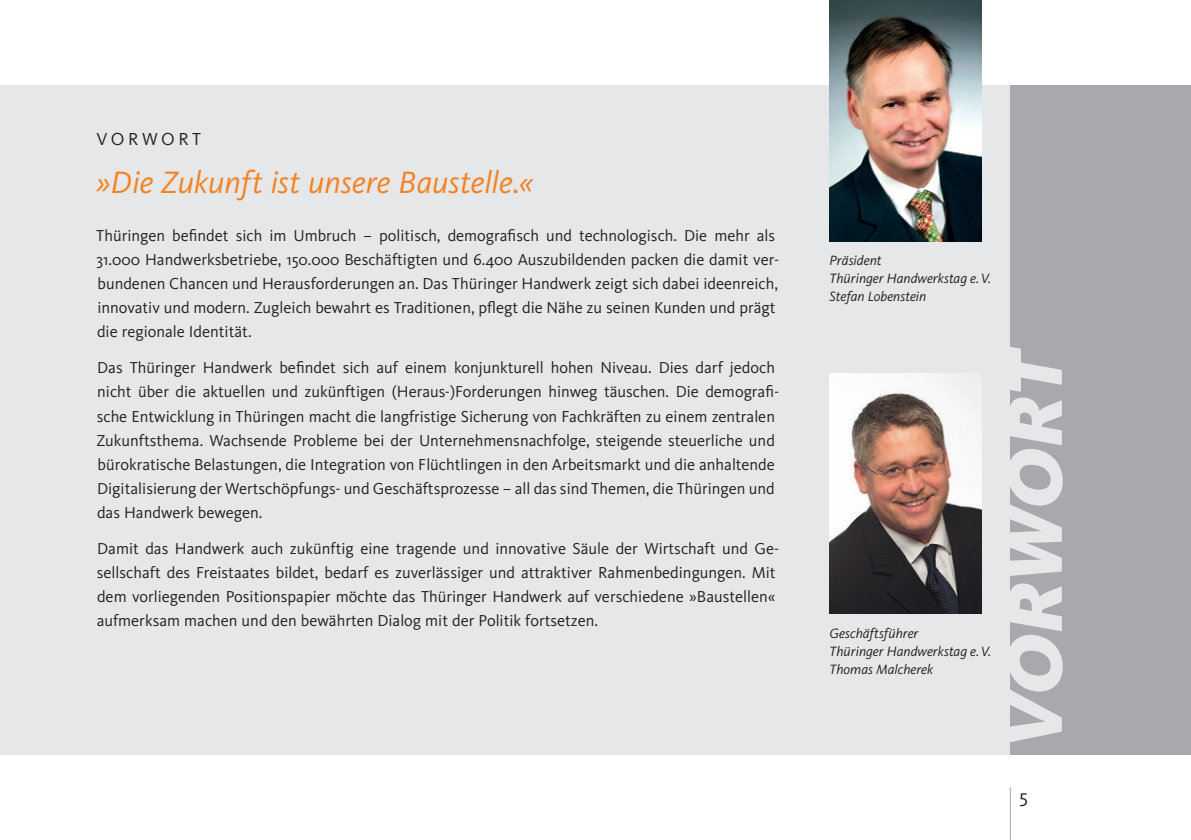
<style>
.page{position:relative;width:1191px;height:840px;background:#fff}
.page>*{position:absolute;margin:0;border:0;box-sizing:border-box;transform-origin:0 0}
.t1{font:italic 900 80px "Kievit";letter-spacing:-.01em;color:#e6e7e9}
.t2{font:italic 32px "Kievit";color:#f58220}
.t3{font:19px "Kievit Regular SC";color:#231f20}
.t4{font:18px "Kievit";letter-spacing:.195em;color:#231f20}
.t5{font:16.4px/24px "Kievit";color:#231f20}
.t6{font:italic 14px/18px "Kievit";color:#231f20}
</style>
<div class="page">
<div style="left:0;top:85px;width:1191px;height:669px;background:#e6e7e9"></div>
<hr style="left:1009px;top:787px;width:1px;height:52px;background:#a8a9ad">
<div style="left:1010px;top:85px;width:181px;height:669px;background:#a8a9ad"></div>
<img style="left:829px;top:373px;width:153px;height:240px">
<img style="left:829px;top:0;width:153px;height:241px">
<p class="t4" style="left:96px;top:129px;width:106px">VORWORT</p>
<h2 class="t2" style="left:96px;top:164px;width:439px">»Die Zukunft ist unsere Baustelle.«</h2>
<p class="t5" style="left:96px;top:224px;width:684px">Thüringen befindet sich im Umbruch – politisch, demografisch und technologisch. Die mehr als 31.000 Handwerksbetriebe, 150.000 Beschäftigten und 6.400 Auszubildenden packen die damit ver‑ bundenen Chancen und Herausforderungen an. Das Thüringer Handwerk zeigt sich dabei ideenreich, innovativ und modern. Zugleich bewahrt es Traditionen, pflegt die Nähe zu seinen Kunden und prägt die regionale Identität.</p>
<p class="t5" style="left:96px;top:356px;width:684px">Das Thüringer Handwerk befindet sich auf einem konjunkturell hohen Niveau. Dies darf jedoch nicht über die aktuellen und zukünftigen (Heraus-)Forderungen hinweg täuschen. Die demografi‑ sche Entwicklung in Thüringen macht die langfristige Sicherung von Fachkräften zu einem zentralen Zukunftsthema. Wachsende Probleme bei der Unternehmensnachfolge, steigende steuerliche und bürokratische Belastungen, die Integration von Flüchtlingen in den Arbeitsmarkt und die anhaltende Digitalisierung der Wertschöpfungs- und Geschäftsprozesse – all das sind Themen, die Thüringen und das Handwerk bewegen.</p>
<p class="t5" style="left:97px;top:536px;width:684px">Damit das Handwerk auch zukünftig eine tragende und innovative Säule der Wirtschaft und Ge‑ sellschaft des Freistaates bildet, bedarf es zuverlässiger und attraktiver Rahmenbedingungen. Mit dem vorliegenden Positionspapier möchte das Thüringer Handwerk auf verschiedene »Baustellen« aufmerksam machen und den bewährten Dialog mit der Politik fortsetzen.</p>
<p class="t6" style="left:829px;top:251px;width:163px">Präsident<br>Thüringer Handwerkstag e.V.<br>Stefan Lobenstein</p>
<p class="t6" style="left:829px;top:623px;width:163px">Geschäftsführer<br>Thüringer Handwerkstag e.V.<br>Thomas Malcherek</p>
<h1 class="t1" style="left:986px;top:748px;width:404px;rotate:-90deg">VORWORT</h1>
<p class="t3" style="left:1019px;top:788px;width:10px">5</p>
</div>
